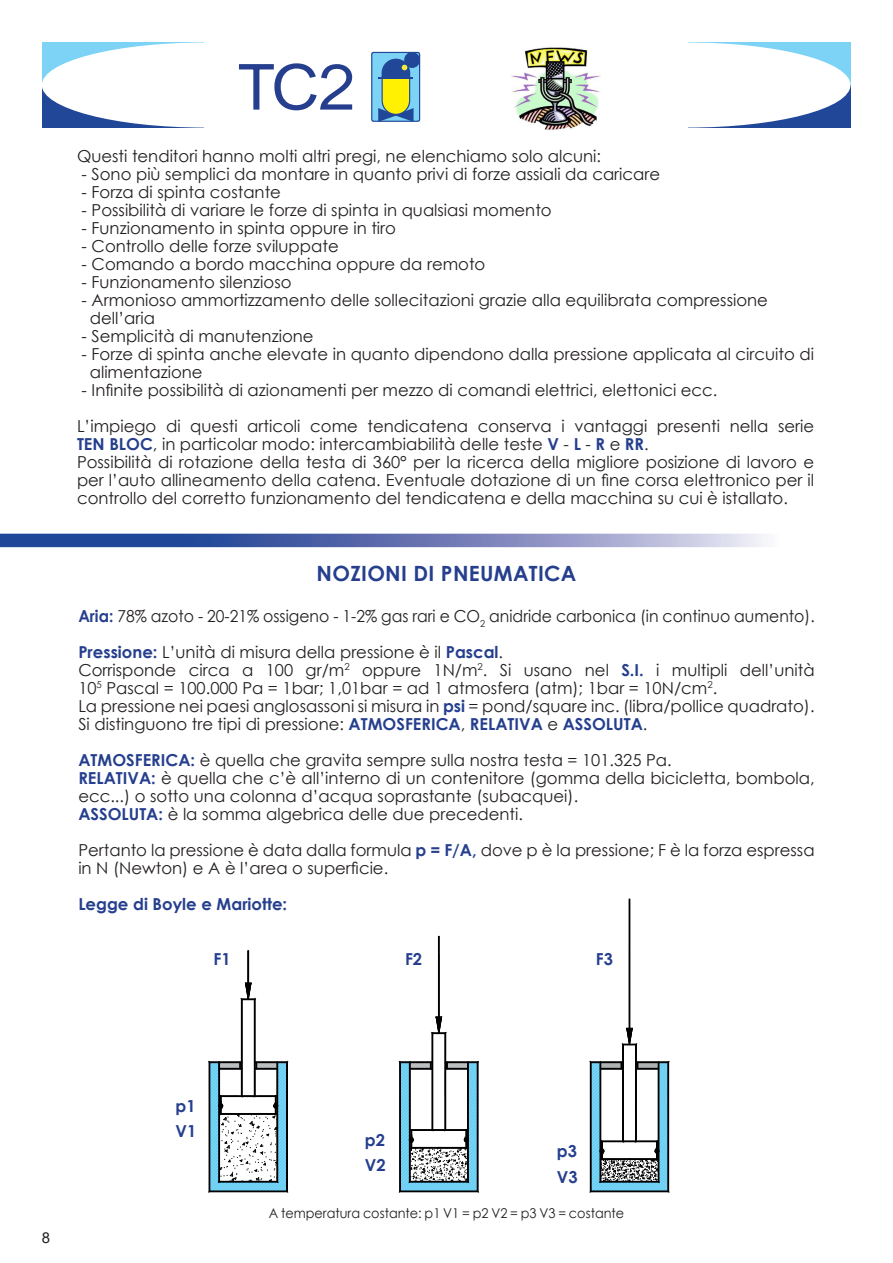
<style>
.page{position:relative;width:893px;height:1263px;background:#fff}
.page>*{position:absolute;margin:0;border:0;box-sizing:border-box;transform-origin:0 0}
.t1{font:700 21px "Century Gothic";letter-spacing:.015em;color:#253f8e}
.t2{font:16.5px/18px "Century Gothic";color:#231f20}
.t3{font:16.5px "Century Gothic";color:#231f20;scale:.95 1}
.t4{font:700 16.5px "Century Gothic";color:#253f8e}
.pag_sx{font:15px "Arial";color:#231f20}
.t5{font:13.5px "Century Gothic";color:#231f20;scale:.95 1}
.s1{font-weight:700;color:#253f8e}
</style>
<div class="page">
<div style="left:42px;top:43px;width:808px;height:42px;background:#7cd3f6"></div>
<div style="left:42px;top:85px;width:808px;height:43px;background:#214898"></div>
<div style="left:42px;top:43px;width:325px;height:85px;background:#fff;border-radius:50%"></div>
<div style="left:525px;top:43px;width:325px;height:85px;background:#fff;border-radius:50%"></div>
<div style="left:205px;top:36px;width:483px;height:102px;background:#fff"></div>
<svg style="left:371px;top:52px;width:49px;height:70px"></svg>
<hr style="left:379px;top:77px;width:34px;height:2px;background:#214898">
<svg style="left:239px;top:63px;width:114px;height:48px"></svg>
<img style="left:511px;top:47px;width:90px;height:83px">
<svg style="left:0;top:534px;width:764px;height:13px"></svg>
<svg style="left:209px;top:951px;width:79px;height:241px"></svg>
<svg style="left:399px;top:936px;width:79px;height:256px"></svg>
<svg style="left:590px;top:899px;width:79px;height:293px"></svg>
<p class="t2" style="left:77px;top:147px;width:526px">Questi tenditori hanno molti altri pregi, ne elenchiamo solo alcuni:</p>
<p class="t2" style="left:82px;top:165px;width:580px">- Sono più semplici da montare in quanto privi di forze assiali da caricare</p>
<p class="t2" style="left:82px;top:183px;width:201px">- Forza di spinta costante</p>
<p class="t2" style="left:82px;top:201px;width:472px">- Possibilità di variare le forze di spinta in qualsiasi momento</p>
<p class="t2" style="left:82px;top:219px;width:316px">- Funzionamento in spinta oppure in tiro</p>
<p class="t2" style="left:82px;top:237px;width:259px">- Controllo delle forze sviluppate</p>
<p class="t2" style="left:82px;top:255px;width:405px">- Comando a bordo macchina oppure da remoto</p>
<p class="t2" style="left:82px;top:273px;width:211px">- Funzionamento silenzioso</p>
<p class="t2" style="left:82px;top:291px;width:688px">- Armonioso ammortizzamento delle sollecitazioni grazie alla equilibrata compressione</p>
<p class="t2" style="left:90px;top:309px;width:67px">dell’aria</p>
<p class="t2" style="left:82px;top:327px;width:234px">- Semplicità di manutenzione</p>
<p class="t2" style="left:90px;top:345px;width:726px;text-indent:-8px">- Forze di spinta anche elevate in quanto dipendono dalla pressione applicata al circuito di alimentazione</p>
<p class="t2" style="left:82px;top:381px;width:637px">- Infinite possibilità di azionamenti per mezzo di comandi elettrici, elettonici ecc.</p>
<p class="t2" style="left:77px;top:417px;width:739px">L’impiego di questi articoli come tendicatena conserva i vantaggi presenti nella serie</p>
<p class="t2" style="left:77px;top:435px;width:573px"><span class="s1">TEN BLOC</span>, in particolar modo: intercambiabilità delle teste <span class="s1">V</span> - <span class="s1">L</span> - <span class="s1">R</span> e <span class="s1">RR</span>.</p>
<p class="t2" style="left:77px;top:453px;width:739px">Possibilità di rotazione della testa di 360° per la ricerca della migliore posizione di lavoro e per l’auto allineamento della catena. Eventuale dotazione di un fine corsa elettronico per il</p>
<p class="t2" style="left:77px;top:489px;width:712px">controllo del corretto funzionamento del tendicatena e della macchina su cui è istallato.</p>
<p class="t1" style="left:316px;top:558px;width:261px">NOZIONI DI PNEUMATICA</p>
<p class="t3" style="left:78px;top:604px;width:777px"><span class="s1">Aria:</span> 78% azoto - 20-21% ossigeno - 1-2% gas rari e CO<sub>2</sub> anidride carbonica (in continuo aumento).</p>
<p class="t2" style="left:78px;top:642px;width:426px"><span class="s1">Pressione:</span> L’unità di misura della pressione è il <span class="s1">Pascal</span>.</p>
<p class="t2" style="left:78px;top:660px;width:738px">Corrisponde circa a 100 gr/m<sup>2</sup> oppure 1N/m<sup>2</sup>. Si usano nel <span class="s1">S.I.</span> i multipli dell’unità</p>
<p class="t2" style="left:78px;top:678px;width:640px">10<sup>5</sup> Pascal = 100.000 Pa = 1bar; 1,01bar = ad 1 atmosfera (atm); 1bar = 10N/cm<sup>2</sup>.</p>
<p class="t2" style="left:78px;top:696px;width:738px">La pressione nei paesi anglosassoni si misura in <span class="s1">psi</span> = pond/square inc. (libra/pollice quadrato).</p>
<p class="t2" style="left:78px;top:714px;width:571px">Si distinguono tre tipi di pressione: <span class="s1">ATMOSFERICA</span>, <span class="s1">RELATIVA</span> e <span class="s1">ASSOLUTA</span>.</p>
<p class="t2" style="left:78px;top:750px;width:595px"><span class="s1">ATMOSFERICA:</span> è quella che gravita sempre sulla nostra testa = 101.325 Pa.</p>
<p class="t2" style="left:78px;top:768px;width:738px"><span class="s1">RELATIVA:</span> è quella che c’è all’interno di un contenitore (gomma della bicicletta, bombola, ecc...) o sotto una colonna d’acqua soprastante (subacquei).</p>
<p class="t2" style="left:78px;top:804px;width:446px"><span class="s1">ASSOLUTA:</span> è la somma algebrica delle due precedenti.</p>
<p class="t2" style="left:78px;top:840px;width:738px">Pertanto la pressione è data dalla formula <span class="s1">p = F/A,</span> dove p è la pressione; F è la forza espressa in N (Newton) e A è l’area o superficie.</p>
<p class="t4" style="left:78px;top:891px;width:210px">Legge di Boyle e Mariotte:</p>
<p class="t4" style="left:213px;top:946px;width:19px">F1</p>
<p class="t4" style="left:405px;top:946px;width:19px">F2</p>
<p class="t4" style="left:596px;top:946px;width:19px">F3</p>
<p class="pag_sx" style="left:42px;top:1227px;width:10px">8</p>
<p class="t4" style="left:176px;top:1093px;width:22px">p1</p>
<p class="t4" style="left:176px;top:1118px;width:22px">V1</p>
<p class="t4" style="left:365px;top:1127px;width:22px">p2</p>
<p class="t4" style="left:365px;top:1153px;width:22px">V2</p>
<p class="t4" style="left:557px;top:1138px;width:22px">p3</p>
<p class="t4" style="left:557px;top:1164px;width:22px">V3</p>
<p class="t5" style="left:269px;top:1203px;width:376px">A temperatura costante: p1 V1 = p2 V2 = p3 V3 = costante</p>
</div>
